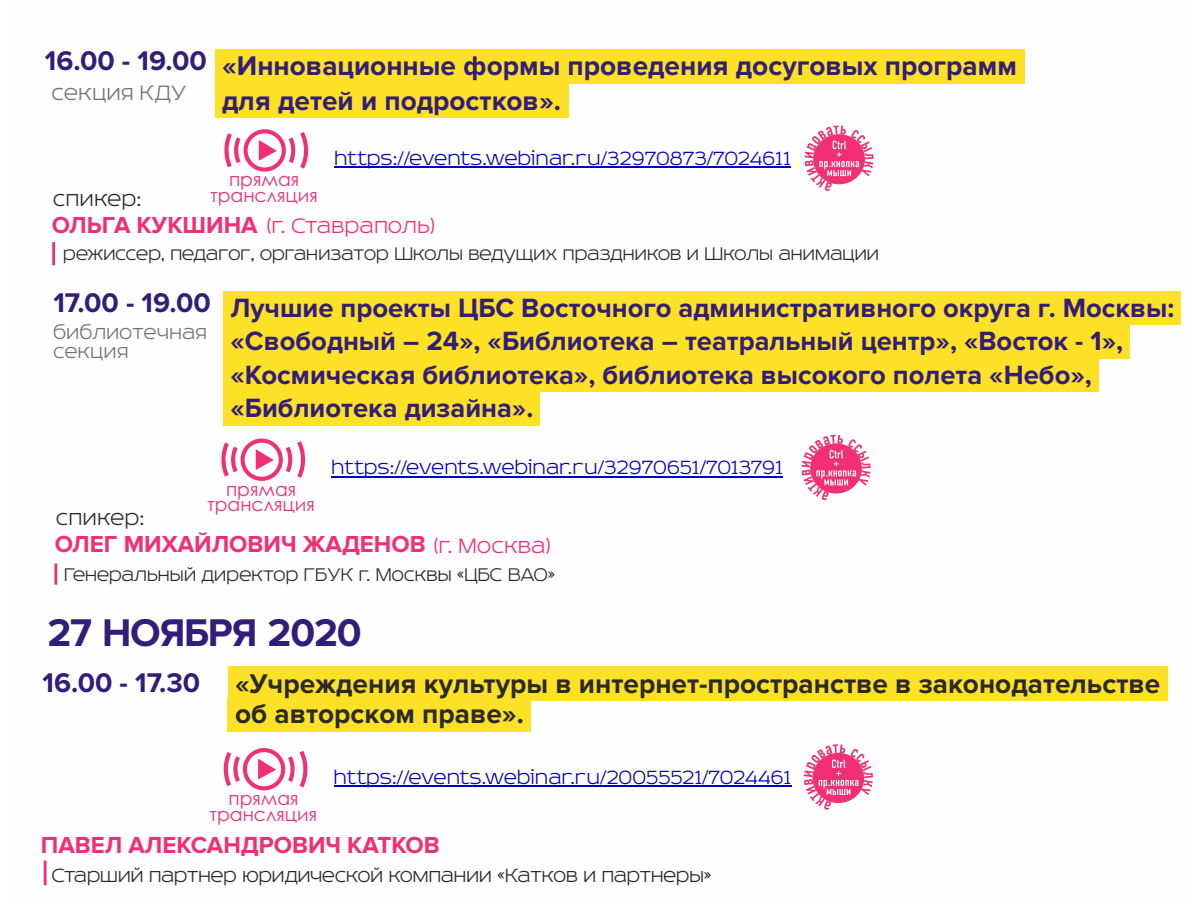
<style>
.page{position:relative;width:1191px;height:908px;background:#fff}
.page>*{position:absolute;margin:0;border:0;box-sizing:border-box;transform-origin:0 0}
.t1{font:700 40px "Proxima Nova";letter-spacing:-.03em;color:#321e78}
.t2{font:700 28px/34.2px "Proxima Nova";color:#321e78}
.t3{font:700 28px/30.6px "Proxima Nova";color:#2b2a29}
.t4{font:700 27.4px/33.4px "Proxima Nova";color:#321e78}
.t5{font:700 24px "Proxima Nova";color:#f22f72}
.t6{font:100 24px/27.4px "Echoes Sans";color:#f22f72}
.t7{font:100 24px "Echoes Sans";color:#727271}
.t8{font:100 24px "Echoes Sans";color:#2b2a29}
.t9{font:100 22px "Echoes Sans";color:#0000c4}
.t10{font:100 22px "Echoes Sans";letter-spacing:-.025em;color:#2b2a29}
.t11{font:100 22px/19px "Echoes Sans";color:#727271}
.t12{font:100 21.2px "Echoes Sans";letter-spacing:-.025em;color:#2b2a29}
.t13{font:18.8px/15.6px "Century Gothic";color:#f22f72;text-align:center}
.s1{color:#2b2a29}
.s2{font-family:"Proxima Nova";font-weight:700}
.s3{font-family:"Echoes Sans";font-weight:100}
</style>
<div class="page">
<hr style="left:334px;top:167px;width:457px;height:1px;background:#0000c4">
<svg style="left:224px;top:129px;width:85px;height:42px"></svg>
<svg style="left:804px;top:125px;width:69px;height:66px"></svg>
<div style="left:215px;top:50px;width:809px;height:34px;background:#fce127"></div>
<div style="left:215px;top:84px;width:353px;height:34px;background:#fce127"></div>
<hr style="left:52px;top:242px;width:3px;height:23px;background:#f22f72">
<div style="left:223px;top:291px;width:958px;height:34px;background:#fce127"></div>
<div style="left:223px;top:325px;width:907px;height:33px;background:#fce127"></div>
<div style="left:223px;top:358px;width:875px;height:33px;background:#fce127"></div>
<div style="left:223px;top:391px;width:317px;height:34px;background:#fce127"></div>
<hr style="left:331px;top:476px;width:452px;height:1px;background:#0000c4">
<svg style="left:221px;top:438px;width:85px;height:42px"></svg>
<svg style="left:801px;top:434px;width:69px;height:66px"></svg>
<hr style="left:54px;top:563px;width:3px;height:21px;background:#f22f72">
<div style="left:228px;top:666px;width:939px;height:34px;background:#fce127"></div>
<div style="left:228px;top:697px;width:303px;height:34px;background:#fce127"></div>
<hr style="left:334px;top:785px;width:457px;height:1px;background:#0000c4">
<svg style="left:224px;top:748px;width:84px;height:42px"></svg>
<svg style="left:804px;top:744px;width:69px;height:65px"></svg>
<hr style="left:44px;top:860px;width:3px;height:24px;background:#f22f72">
<p class="t2" style="left:45px;top:45px;width:163px">16.00 - 19.00</p>
<p class="t7" style="left:52px;top:82px;width:137px">секция КДУ</p>
<p class="t2" style="left:222px;top:50px;width:796px">«Инновационные формы проведения досуговых программ для детей и подростков».</p>
<p class="t9" style="left:334px;top:148px;width:458px">https://events.webinar.ru/32970873/7024611</p>
<p class="t13" style="left:210px;top:173px;width:109px">прямая трансляция</p>
<p class="t6" style="left:52px;top:186px;width:385px"><span class="s1">спикер:<br></span><span class="s2">ОЛЬГА КУКШИНА</span> (г. Ставраполь)</p>
<p class="t12" style="left:63px;top:244px;width:818px">режиссер, педагог, организатор Школы ведущих праздников и Школы анимации</p>
<p class="t4" style="left:230px;top:292px;width:945px">Лучшие проекты ЦБС Восточного административного округа г. Москвы: «Свободный – 24», «Библиотека – театральный центр», «Восток - 1», «Космическая библиотека», библиотека высокого полета «Небо», «Библиотека дизайна».</p>
<p class="t2" style="left:53px;top:287px;width:159px">17.00 - 19.00</p>
<p class="t11" style="left:53px;top:324px;width:156px">библиотечная секция</p>
<p class="t9" style="left:331px;top:457px;width:453px">https://events.webinar.ru/32970651/7013791</p>
<p class="t13" style="left:207px;top:482px;width:109px">прямая трансляция</p>
<p class="t8" style="left:56px;top:506px;width:90px">спикер:</p>
<p class="t5" style="left:55px;top:533px;width:497px">ОЛЕГ МИХАЙЛОВИЧ ЖАДЕНОВ <span class="s3">(г. Москва)</span></p>
<p class="t12" style="left:64px;top:565px;width:493px">Генеральный директор ГБУК г. Москвы «ЦБС ВАО»</p>
<h1 class="t1" style="left:47px;top:613px;width:316px">27 НОЯБРЯ 2020</h1>
<p class="t2" style="left:43px;top:666px;width:159px">16.00 - 17.30</p>
<p class="t3" style="left:235px;top:668px;width:926px">«Учреждения культуры в интернет-пространстве в законодательстве об авторском праве».</p>
<p class="t13" style="left:210px;top:792px;width:109px">прямая трансляция</p>
<p class="t9" style="left:334px;top:766px;width:459px">https://events.webinar.ru/20055521/7024461</p>
<p class="t5" style="left:41px;top:833px;width:400px">ПАВЕЛ АЛЕКСАНДРОВИЧ КАТКОВ</p>
<p class="t10" style="left:51px;top:865px;width:662px">Старший партнер юридической компании «Катков и партнеры»</p>
</div>
